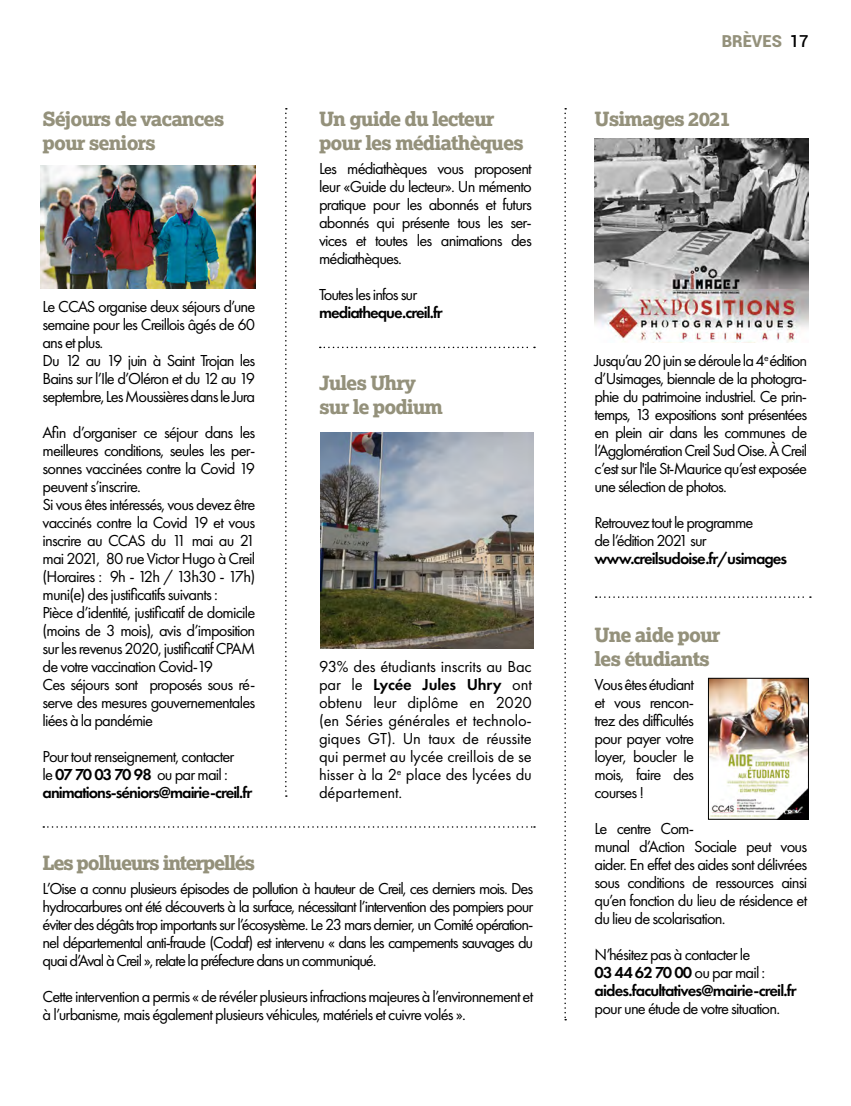
<style>
.page{position:relative;width:851px;height:1106px;background:#fff}
.page>*{position:absolute;margin:0;border:0;box-sizing:border-box;transform-origin:0 0}
.t1{font:800 19.5px/24px "Lexia";letter-spacing:-.05em;color:#94917b}
.t2{font:16.5px/18px "Futura PT";letter-spacing:-.05em;color:#000}
.t3{font:600 16.5px/18px "Futura PT";letter-spacing:-.055em;color:#000}
.t4{font:900 16.5px "Roboto";color:#94917b}
.s1{font-weight:400}
.s2{font-weight:600}
.s3{font-weight:500;color:#000}
</style>
<div class="page">
<svg style="left:595px;top:596px;width:215px;height:2px"></svg>
<svg style="left:320px;top:347px;width:215px;height:1px"></svg>
<svg style="left:43px;top:826px;width:492px;height:1px"></svg>
<svg style="left:564px;top:108px;width:2px;height:912px"></svg>
<img style="left:594px;top:138px;width:214px;height:204px">
<img style="left:710px;top:680px;width:96px;height:137px">
<svg style="left:285px;top:108px;width:2px;height:689px"></svg>
<img style="left:320px;top:432px;width:213px;height:216px">
<div style="left:708px;top:678px;width:100px;height:141px;border:1px solid #000"></div>
<img style="left:41px;top:165px;width:214px;height:123px">
<p class="t1" style="left:43px;top:107px;width:183px">Séjours de vacances pour seniors</p>
<p class="t2" style="left:43px;top:297px;width:214px">Le CCAS organise deux séjours d’une semaine pour les Creillois âgés de 60 ans et plus.<br>Du 12 au 19 juin à Saint Trojan les<br>Bains sur l’Ile d’Oléron et du 12 au 19 septembre, Les Moussières dans le Jura</p>
<p class="t2" style="left:43px;top:423px;width:214px">Afin d’organiser ce séjour dans les meilleures conditions, seules les per&shy;sonnes vaccinées contre la Covid 19 peuvent s’inscrire.<br>Si vous êtes intéressés, vous devez être vaccinés contre la Covid 19 et vous inscrire au CCAS du 11 mai au 21 mai 2021, 80 rue Victor Hugo à Creil (Horaires : 9h - 12h / 13h30 - 17h) muni(e) des justificatifs suivants :<br>Pièce d’identité, justificatif de domicile (moins de 3 mois), avis d’imposition sur les revenus 2020, justificatif CPAM de votre vaccination Covid-19<br>Ces séjours sont proposés sous ré&shy;serve des mesures gouvernementales liées à la pandémie</p>
<p class="t3" style="left:43px;top:747px;width:211px"><span class="s1">Pour tout renseignement, contacter<br>le</span> 07 70 03 70 98 <span class="s1">ou par mail : </span>animations-séniors@mairie-creil.fr</p>
<p class="t1" style="left:319px;top:107px;width:206px">Un guide du lecteur pour les médiathèques</p>
<p class="t2" style="left:319px;top:159px;width:214px;text-align:justify">Les médiathèques vous proposent leur «Guide du lecteur». Un mémento pratique pour les abonnés et futurs abonnés qui présente tous les ser&shy;vices et toutes les animations des médiathèques.</p>
<p class="t2" style="left:319px;top:285px;width:100px">Toutes les infos sur</p>
<p class="t3" style="left:319px;top:303px;width:125px">mediatheque.creil.fr</p>
<p class="t1" style="left:319px;top:371px;width:125px">Jules Uhry sur le podium</p>
<p class="t2" style="left:319px;top:657px;width:214px;text-align:justify">93% des étudiants inscrits au Bac par le <span class="s2">Lycée Jules Uhry</span> ont obtenu leur diplôme en 2020 (en Séries générales et technolo&shy;giques GT). Un taux de réussite qui permet au lycée creillois de se hisser à la 2<sup>e</sup> place des lycées du département.</p>
<p class="t1" style="left:43px;top:851px;width:214px">Les pollueurs interpellés</p>
<p class="t2" style="left:43px;top:879px;width:492px;text-align:justify">L’Oise a connu plusieurs épisodes de pollution à hauteur de Creil, ces derniers mois. Des hydrocarbures ont été découverts à la surface, nécessitant l’intervention des pompiers pour éviter des dégâts trop importants sur l’écosystème. Le 23 mars dernier, un Comité opération&shy;nel départemental anti-fraude (Codaf) est intervenu « dans les campements sauvages du quai d’Aval à Creil », relate la préfecture dans un communiqué.</p>
<p class="t2" style="left:43px;top:987px;width:492px">Cette intervention a permis « de révéler plusieurs infractions majeures à l’environnement et à l’urbanisme, mais également plusieurs véhicules, matériels et cuivre volés ».</p>
<p class="t4" style="left:721px;top:29px;width:88px">BRÈVES <span class="s3">17</span></p>
<p class="t1" style="left:594px;top:107px;width:138px">Usimages 2021</p>
<p class="t2" style="left:594px;top:351px;width:214px;text-align:justify">Jusqu’au 20 juin se déroule la 4<sup>e</sup> édition d’Usimages, biennale de la photogra&shy;phie du patrimoine industriel. Ce prin&shy;temps, 13 expositions sont présentées en plein air dans les communes de l’Agglomération Creil Sud Oise. À Creil c’est sur l'ile St-Maurice qu’est exposée une sélection de photos.</p>
<p class="t2" style="left:594px;top:513px;width:160px">Retrouvez tout le programme de l’édition 2021 sur</p>
<p class="t3" style="left:594px;top:549px;width:194px">www.creilsudoise.fr/usimages</p>
<p class="t1" style="left:594px;top:623px;width:127px">Une aide pour les étudiants</p>
<p class="t2" style="left:594px;top:675px;width:101px;text-align:justify">Vous êtes étudiant et vous rencon&shy;trez des difficultés pour payer votre loyer, boucler le mois, faire des courses !</p>
<p class="t2" style="left:594px;top:819px;width:214px">Le centre Com-<br>munal d’Action Sociale peut vous aider. En effet des aides sont délivrées sous conditions de ressources ainsi qu’en fonction du lieu de résidence et du lieu de scolarisation.</p>
<p class="t3" style="left:594px;top:945px;width:204px"><span class="s1">N’hésitez pas à contacter le<br></span>03 44 62 70 00 <span class="s1">ou par mail : </span>aides.facultatives@mairie-creil.fr</p>
<p class="t2" style="left:594px;top:999px;width:187px">pour une étude de votre situation.</p>
</div>
